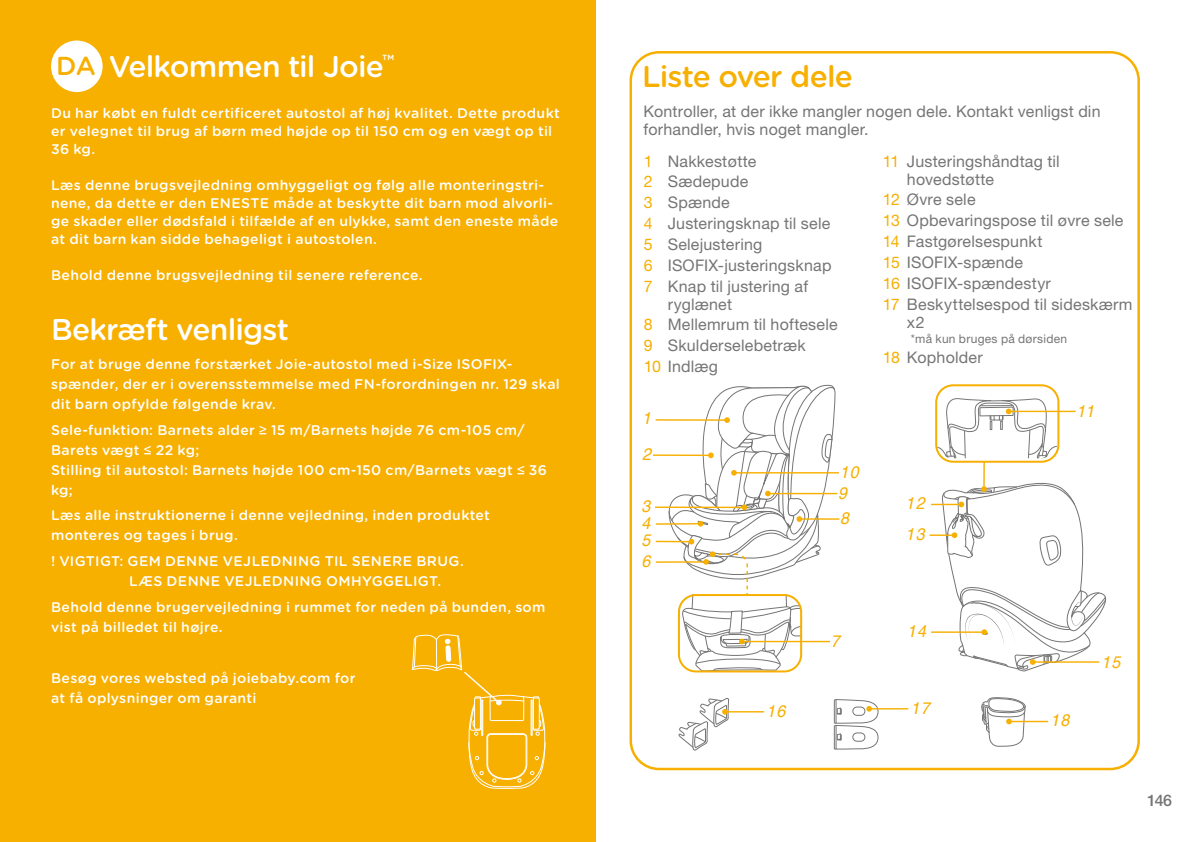
<style>
.page{position:relative;width:1191px;height:842px;background:#fff}
.page>*{position:absolute;margin:0;border:0;box-sizing:border-box;transform-origin:0 0}
.t1{font:500 30px "Gotham Rounded";letter-spacing:-.025em;color:#fff}
.t2{font:500 30px "Gotham Rounded";letter-spacing:-.025em;color:#f7af00}
.t3{font:500 26px "Gotham Rounded";color:#f7af00}
.t4{font:italic 16.8px/30.8px "Helvetica";letter-spacing:.075em;color:#f7af00;scale:.95 1}
.t5{font:16px/20.8px "Helvetica Neue LT Std";letter-spacing:.015em;color:#767575}
.t6{font:500 16px "Helvetica Neue LT Std";color:#767575}
.t7{font:500 14px/20px "Gotham Rounded";letter-spacing:.025em;color:#fff}
.t8{font:12px "Helvetica Neue LT Std";letter-spacing:.025em;color:#767575}
.s1{font-family:"Arial";font-weight:400}
.s2{color:#f7af00}
</style>
<div class="page">
<div style="left:0;top:0;width:595px;height:842px;background:#f7af00"></div>
<div style="left:51px;top:41px;width:52px;height:51px;background:#fff;border-radius:50%"></div>
<svg style="left:412px;top:634px;width:134px;height:155px"></svg>
<hr style="left:869px;top:708px;width:39px;height:1px;background:#f7af00">
<svg style="left:834px;top:699px;width:44px;height:50px"></svg>
<hr style="left:931px;top:504px;width:30px;height:1px;background:#f7af00">
<hr style="left:929px;top:534px;width:25px;height:2px;background:#f7af00">
<div style="left:935px;top:384px;width:124px;height:79px;border:2px solid #f7af00;border-radius:17px"></div>
<hr style="left:725px;top:711px;width:39px;height:1px;background:#f7af00">
<svg style="left:678px;top:698px;width:51px;height:53px"></svg>
<hr style="left:1008px;top:411px;width:67px;height:1px;background:#f7af00">
<svg style="left:936px;top:397px;width:121px;height:61px"></svg>
<hr style="left:983px;top:462px;width:2px;height:27px;background:#f7af00">
<hr style="left:655px;top:419px;width:72px;height:2px;background:#f7af00">
<hr style="left:653px;top:454px;width:58px;height:2px;background:#f7af00">
<hr style="left:655px;top:506px;width:89px;height:2px;background:#f7af00">
<hr style="left:656px;top:541px;width:35px;height:1px;background:#f7af00">
<hr style="left:656px;top:523px;width:44px;height:2px;background:#f7af00">
<hr style="left:768px;top:493px;width:69px;height:1px;background:#f7af00">
<hr style="left:799px;top:518px;width:40px;height:2px;background:#f7af00">
<hr style="left:656px;top:561px;width:50px;height:2px;background:#f7af00">
<hr style="left:734px;top:472px;width:105px;height:1px;background:#f7af00">
<svg style="left:663px;top:384px;width:172px;height:287px"></svg>
<hr style="left:931px;top:631px;width:53px;height:2px;background:#f7af00">
<svg style="left:940px;top:477px;width:167px;height:195px"></svg>
<hr style="left:1009px;top:721px;width:39px;height:1px;background:#f7af00">
<svg style="left:981px;top:697px;width:45px;height:50px"></svg>
<h1 class="t1" style="left:109px;top:45px;width:287px">Velkommen til Joie<sup>™</sup></h1>
<p class="t7" style="left:51px;top:103px;width:510px;line-height:18px">Du har købt en fuldt certificeret autostol af høj kvalitet. Dette produkt er velegnet til brug af børn med højde op til 150 cm og en vægt op til<br>36 kg.</p>
<p class="t7" style="left:51px;top:175px;width:509px;line-height:18px">Læs denne brugsvejledning omhyggeligt og følg alle monteringstri&shy;nene, da dette er den ENESTE måde at beskytte dit barn mod alvorli&shy;ge skader eller dødsfald i tilfælde af en ulykke, samt den eneste måde at dit barn kan sidde behageligt i autostolen.</p>
<p class="t7" style="left:51px;top:264px;width:373px">Behold denne brugsvejledning til senere reference.</p>
<h1 class="t1" style="left:51px;top:308px;width:240px">Bekræft venligst</h1>
<p class="t7" style="left:51px;top:353px;width:510px">For at bruge denne forstærket Joie-autostol med i-Size ISOFIX&shy;spænder, der er i overensstemmelse med FN-forordningen nr. 129 skal dit barn opfylde følgende krav.</p>
<p class="t7" style="left:51px;top:419px;width:497px">Sele-funktion: Barnets alder <span class="s1">≥</span> 15 m/Barnets højde 76 cm-105 cm/ Barets vægt <span class="s1">≤</span> 22 kg;<br>Stilling til autostol: Barnets højde 100 cm-150 cm/Barnets vægt <span class="s1">≤</span> 36 kg;</p>
<p class="t7" style="left:51px;top:505px;width:440px">Læs alle instruktionerne i denne vejledning, inden produktet monteres og tages i brug.</p>
<p class="t7" style="left:129px;top:550px;width:336px;text-indent:-78px">! VIGTIGT: GEM DENNE VEJLEDNING TIL SENERE BRUG.<br>LÆS DENNE VEJLEDNING OMHYGGELIGT.</p>
<p class="t7" style="left:51px;top:596px;width:496px">Behold denne brugervejledning i rummet for neden på bunden, som vist på billedet til højre.</p>
<p class="t7" style="left:51px;top:667px;width:306px">Besøg vores websted på joiebaby.com for at få oplysninger om garanti</p>
<h2 class="t3" style="left:56px;top:48px;width:41px">DA</h2>
<h1 class="t2" style="left:642px;top:55px;width:212px">Liste over dele</h1>
<p class="t5" style="left:643px;top:102px;width:458px;line-height:18px">Kontroller, at der ikke mangler nogen dele. Kontakt venligst din forhandler, hvis noget mangler.</p>
<p class="t5" style="left:644px;top:150px;width:189px"><span class="s2">1</span> Nakkestøtte<br><span class="s2">2</span> Sædepude<br><span class="s2">3</span> Spænde<br><span class="s2">4</span> Justeringsknap til sele<br><span class="s2">5</span> Selejustering<br><span class="s2">6</span> ISOFIX-justeringsknap<br><span class="s2">7</span> Knap til justering af</p>
<p class="t5" style="left:644px;top:293px;width:195px;text-indent:24px">ryglænet<br><span class="s2">8</span> Mellemrum til hoftesele<br><span class="s2">9</span> Skulderselebetræk<br><span class="s2">10</span> Indlæg</p>
<p class="t4" style="left:642px;top:401px;width:11px;line-height:35.2px">1<br>2</p>
<p class="t4" style="left:641px;top:489px;width:11px;line-height:34.2px">3<br>5</p>
<p class="t4" style="left:641px;top:508px;width:11px">4</p>
<p class="t4" style="left:641px;top:546px;width:11px">6</p>
<p class="t4" style="left:766px;top:696px;width:21px">16</p>
<p class="t4" style="left:839px;top:457px;width:21px">10</p>
<p class="t4" style="left:838px;top:481px;width:13px;line-height:25.4px">9<br>8</p>
<p class="t4" style="left:831px;top:626px;width:11px">7</p>
<p class="t5" style="left:907px;top:152px;width:154px;line-height:18px;text-indent:-24px"><span class="s2">11</span> Justeringshåndtag til hovedstøtte</p>
<p class="t5" style="left:883px;top:189px;width:251px"><span class="s2">12</span> Øvre sele<br><span class="s2">13</span> Opbevaringspose til øvre sele<br><span class="s2">14</span> Fastgørelsespunkt<br><span class="s2">15</span> ISOFIX-spænde<br><span class="s2">16</span> ISOFIX-spændestyr<br><span class="s2">17</span> Beskyttelsespod til sideskærm</p>
<p class="t5" style="left:907px;top:311px;width:19px">x2</p>
<p class="t8" style="left:911px;top:331px;width:158px">*må kun bruges på dørsiden</p>
<p class="t5" style="left:883px;top:347px;width:101px"><span class="s2">18</span> Kopholder</p>
<p class="t4" style="left:905px;top:488px;width:21px">12<br>13</p>
<p class="t4" style="left:907px;top:616px;width:21px">14</p>
<p class="t4" style="left:910px;top:693px;width:21px">17</p>
<p class="t4" style="left:1076px;top:396px;width:20px">11</p>
<p class="t4" style="left:1050px;top:705px;width:21px">18</p>
<p class="t4" style="left:1101px;top:646px;width:21px">15</p>
<p class="t6" style="left:1147px;top:791px;width:26px">146</p>
</div>
